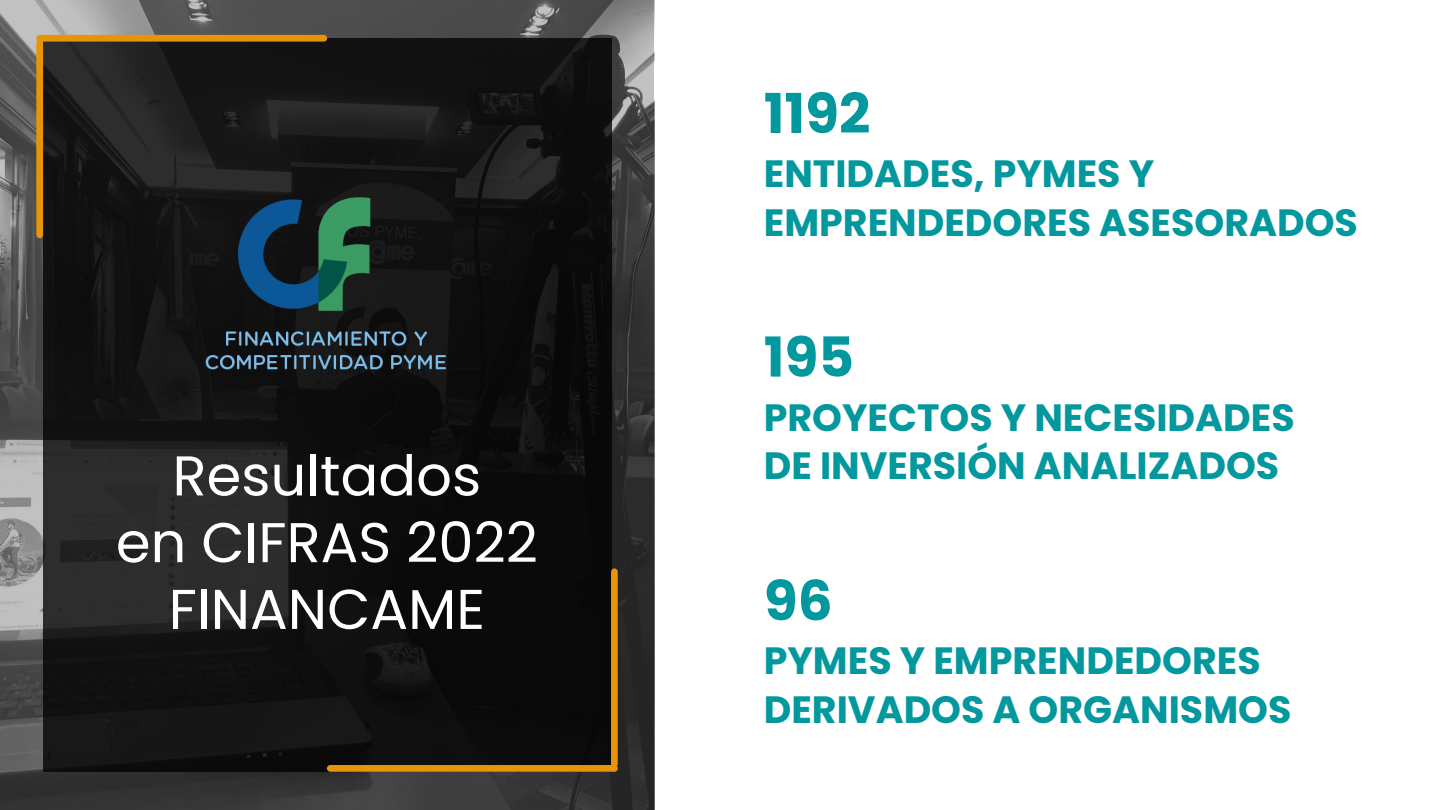
<style>
.page{position:relative;width:1440px;height:810px;background:#fff}
.page>*{position:absolute;margin:0;border:0;box-sizing:border-box;transform-origin:0 0}
.t1{font:56px "Poppins";color:#fff}
.t2{font:700 55px "Poppins";color:#03989e}
.t3{font:700 38px/48.8px "Poppins";color:#03989e}
</style>
<div class="page">
<img style="left:0;top:0;width:654px;height:810px">
<svg style="left:43px;top:38px;width:569px;height:734px;background:#141414"></svg>
<div style="left:36px;top:43px;width:7px;height:192px;background:#e6950a"></div>
<div style="left:611px;top:572px;width:7px;height:192px;background:#e6950a"></div>
<div style="left:40px;top:35px;width:284px;height:7px;background:#e6950a"></div>
<div style="left:330px;top:765px;width:284px;height:7px;background:#e6950a"></div>
<img style="left:193px;top:163px;width:267px;height:242px">
<p class="t1" style="left:172px;top:437px;width:310px">Resultados</p>
<p class="t1" style="left:116px;top:503px;width:424px">en CIFRAS 2022</p>
<p class="t1" style="left:169px;top:570px;width:318px">FINANCAME</p>
<p class="t2" style="left:764px;top:75px;width:108px">1192</p>
<p class="t3" style="left:764px;top:149px;width:596px">ENTIDADES, PYMES Y<br>EMPRENDEDORES ASESORADOS</p>
<p class="t2" style="left:764px;top:319px;width:92px">195</p>
<p class="t3" style="left:764px;top:393px;width:532px">PROYECTOS Y NECESIDADES<br>DE INVERSIÓN ANALIZADOS</p>
<p class="t2" style="left:764px;top:562px;width:70px">96</p>
<p class="t3" style="left:764px;top:636px;width:529px">PYMES Y EMPRENDEDORES<br>DERIVADOS A ORGANISMOS</p>
</div>
